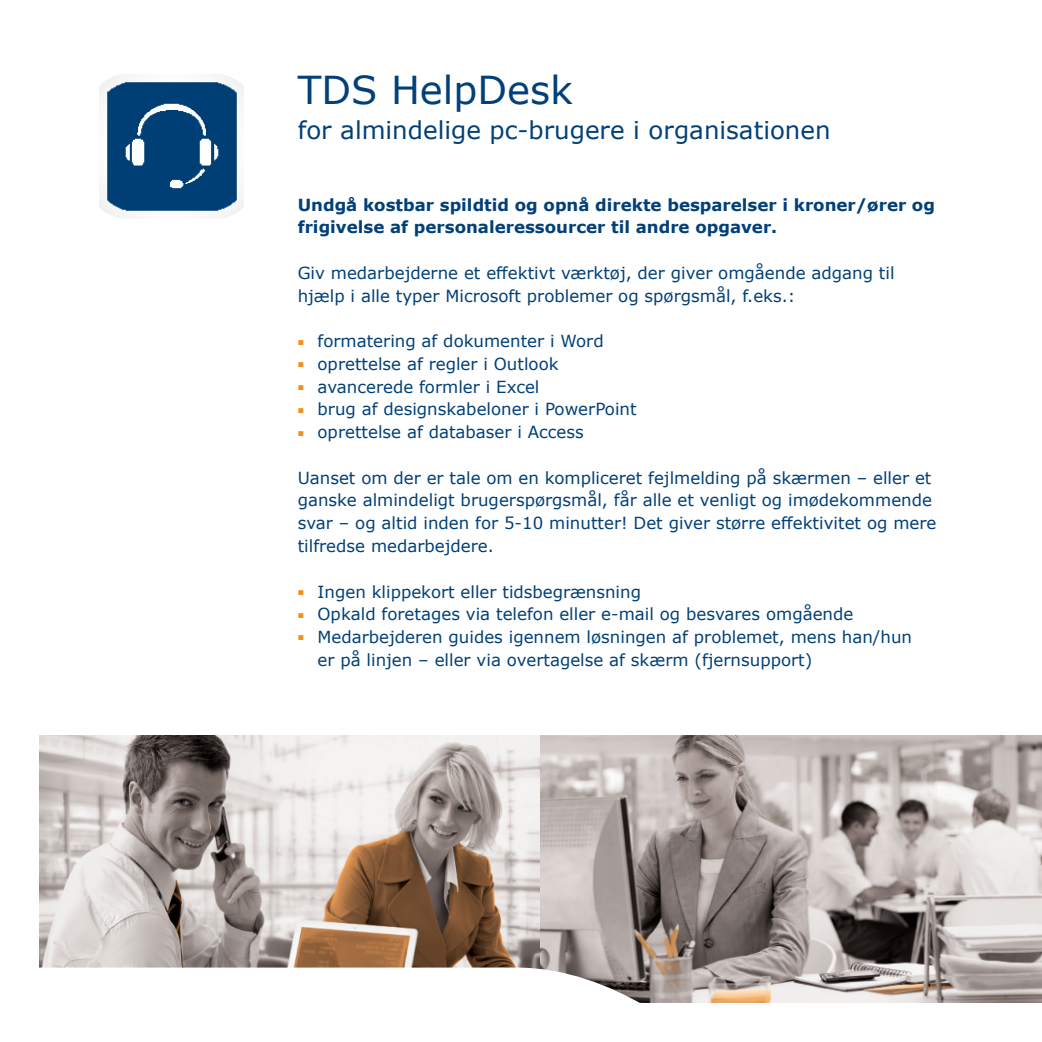
<style>
.page{position:relative;width:1042px;height:1042px;background:#fff}
.page>*{position:absolute;margin:0;border:0;box-sizing:border-box;transform-origin:0 0}
.t1{font:38.5px "Verdana";color:#014078}
.t2{font:24.5px "Verdana";color:#014078}
.t3{font:16.62px/22.8px "Verdana";color:#014078}
.t4{font:700 16.62px/22.8px "Verdana";color:#014078}
</style>
<div class="page">
<img style="left:40px;top:735px;width:1002px;height:267px">
<img style="left:99px;top:74px;width:144px;height:144px">
<svg style="left:39px;top:967px;width:657px;height:36px"></svg>
<p class="t1" style="left:298px;top:63px;width:277px">TDS HelpDesk</p>
<p class="t2" style="left:298px;top:113px;width:534px">for almindelige pc-brugere i organisationen</p>
<p class="t4" style="left:298px;top:193px;width:639px">Undgå kostbar spildtid og opnå direkte besparelser i kroner/ører og frigivelse af personaleressourcer til andre opgaver.</p>
<p class="t3" style="left:298px;top:261px;width:598px">Giv medarbejderne et effektivt værktøj, der giver omgående adgang til hjælp i alle typer Microsoft problemer og spørgsmål, f.eks.:</p>
<p class="t3" style="left:298px;top:330px;width:307px"><sup>■</sup> formatering af dokumenter i Word</p>
<p class="t3" style="left:298px;top:352px;width:262px"><sup>■</sup> oprettelse af regler i Outlook</p>
<p class="t3" style="left:298px;top:375px;width:243px"><sup>■</sup> avancerede formler i Excel</p>
<p class="t3" style="left:298px;top:398px;width:340px"><sup>■</sup> brug af designskabeloner i PowerPoint</p>
<p class="t3" style="left:298px;top:421px;width:288px"><sup>■</sup> oprettelse af databaser i Access</p>
<p class="t3" style="left:298px;top:466px;width:640px">Uanset om der er tale om en kompliceret fejlmelding på skærmen – eller et ganske almindeligt brugerspørgsmål, får alle et venligt og imødekommende svar – og altid inden for 5-10 minutter! Det giver større effektivitet og mere tilfredse medarbejdere.</p>
<p class="t3" style="left:298px;top:580px;width:345px"><sup>■</sup> Ingen klippekort eller tidsbegrænsning</p>
<p class="t3" style="left:298px;top:603px;width:557px"><sup>■</sup> Opkald foretages via telefon eller e-mail og besvares omgående</p>
<p class="t3" style="left:317px;top:625px;width:596px;text-indent:-20px"><sup>■</sup> Medarbejderen guides igennem løsningen af problemet, mens han/hun er på linjen – eller via overtagelse af skærm (fjernsupport)</p>
</div>
